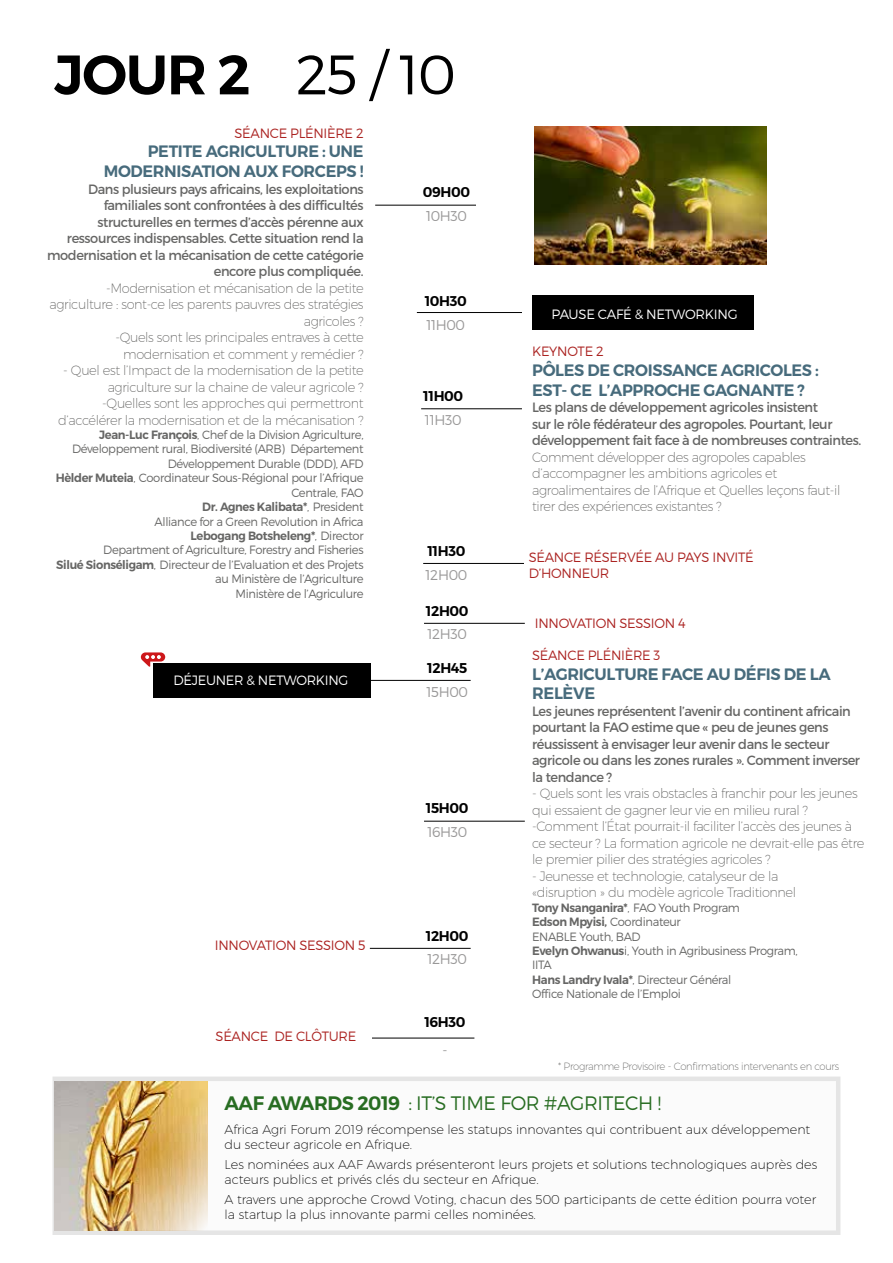
<style>
.page{position:relative;width:893px;height:1263px;background:#fff}
.page>*{position:absolute;margin:0;border:0;box-sizing:border-box;transform-origin:0 0}
.t1{font:600 55.5px "Montserrat";color:#000}
.t2{font:300 19.5px "Montserrat";letter-spacing:-.02em;color:#286d22}
.t3{font:600 16.5px/19.8px "Montserrat";letter-spacing:-.02em;color:#476b7c}
.t4{font:600 14.1px "Montserrat";letter-spacing:-.025em;color:#000}
.t5{font:300 14.1px "Montserrat";letter-spacing:-.025em;color:#999898}
.t6{font:200 13.5px/16.5px "Montserrat";letter-spacing:-.03em;color:#666665;scale:.96 1}
.t7{font:13.5px/16.5px "Montserrat";letter-spacing:-.03em;color:#666665;scale:.96 1}
.t8{font:300 13.5px/16.2px "Montserrat";letter-spacing:-.02em;color:#ab2321}
.t9{font:300 13.5px "Montserrat";letter-spacing:-.02em;color:#fff}
.t10{font:200 12.75px/15.3px "Montserrat";color:#000}
.t11{font:300 12px/14.4px "Montserrat";letter-spacing:-.03em;color:#666665;text-align:right;scale:.96 1}
.t12{font:200 10.5px "Montserrat";letter-spacing:-.03em;color:#666665;scale:.96 1}
.s1{font-weight:300}
.s2{font-weight:600}
.s3{font-weight:200;color:#000}
</style>
<div class="page">
<div style="left:533px;top:295px;width:221px;height:35px;background:#000"></div>
<div style="left:153px;top:663px;width:217px;height:34px;background:#000"></div>
<hr style="left:417px;top:312px;width:105px;height:1px;background:#000">
<hr style="left:375px;top:205px;width:101px;height:1px;background:#000">
<hr style="left:421px;top:408px;width:101px;height:1px;background:#000">
<hr style="left:424px;top:623px;width:101px;height:1px;background:#000">
<hr style="left:424px;top:821px;width:101px;height:1px;background:#000">
<hr style="left:370px;top:680px;width:101px;height:1px;background:#000">
<hr style="left:372px;top:1038px;width:102px;height:1px;background:#000">
<svg style="left:141px;top:652px;width:24px;height:15px"></svg>
<img style="left:535px;top:127px;width:232px;height:138px">
<hr style="left:370px;top:948px;width:101px;height:1px;background:#000">
<div style="left:52px;top:1076px;width:788px;height:159px;background:#fbfbfb;border:4px solid #e5e5e5"></div>
<img style="left:54px;top:1081px;width:154px;height:149px">
<hr style="left:423px;top:563px;width:101px;height:1px;background:#000">
<h1 class="t1" style="left:54px;top:40px;width:403px">JOUR 2 <span class="s1">25 / 10</span></h1>
<p class="t8" style="left:234px;top:124px;width:131px">SÉANCE PLÉNIÈRE 2</p>
<p class="t3" style="left:104px;top:142px;width:261px;text-align:right">PETITE AGRICULTURE : UNE<br>MODERNISATION AUX FORCEPS !</p>
<p class="t7" style="left:47px;top:181px;width:331px;text-align:right">Dans plusieurs pays africains, les exploitations familiales sont confrontées à des difficultés structurelles en termes d’accès pérenne aux ressources indispensables. Cette situation rend la modernisation et la mécanisation de cette catégorie encore plus compliquée.</p>
<p class="t6" style="left:49px;top:279px;width:329px;text-align:right">-Modernisation et mécanisation de la petite agriculture : sont-ce les parents pauvres des stratégies agricoles ?<br>-Quels sont les principales entraves à cette modernisation et comment y remédier ?</p>
<p class="t6" style="left:58px;top:362px;width:320px;text-align:right">- Quel est l’Impact de la modernisation de la petite agriculture sur la chaine de valeur agricole ? -Quelles sont les approches qui permettront d’accélérer la modernisation et de la mécanisation ?</p>
<p class="t11" style="left:56px;top:427px;width:322px"><span class="s2">Jean-Luc François</span><span class="s3">,</span> Chef de la Division Agriculture, Développement rural, Biodiversité (ARB) Département Développement Durable (DDD), AFD<br><span class="s2">Hèlder Muteia</span><span class="s3">,</span> Coordinateur Sous-Régional pour l’Afrique Centrale, FAO<br><span class="s2">Dr. Agnes Kalibata*</span><span class="s3">,</span> President<br>Alliance for a Green Revolution in Africa<br><span class="s2">Lebogang Botsheleng*</span><span class="s3">,</span> Director<br>Department of Agriculture, Forestry and Fisheries<br><span class="s2">Silué Sionséligam</span><span class="s3">,</span> Directeur de l’Evaluation et des Projets au Ministère de l’Agriculture<br>Ministère de l’Agriculure</p>
<p class="t4" style="left:423px;top:184px;width:49px">09H00</p>
<p class="t5" style="left:426px;top:208px;width:42px">10H30</p>
<p class="t4" style="left:425px;top:292px;width:44px">10H30</p>
<p class="t5" style="left:426px;top:316px;width:40px">11H00</p>
<p class="t4" style="left:423px;top:387px;width:42px">11H00</p>
<p class="t5" style="left:425px;top:411px;width:38px">11H30</p>
<p class="t4" style="left:427px;top:542px;width:40px">11H30</p>
<p class="t5" style="left:426px;top:566px;width:43px">12H00</p>
<p class="t4" style="left:426px;top:602px;width:44px">12H00</p>
<p class="t9" style="left:173px;top:672px;width:177px">DÉJEUNER &amp; NETWORKING</p>
<p class="t8" style="left:215px;top:937px;width:152px">INNOVATION SESSION 5</p>
<p class="t8" style="left:216px;top:1028px;width:142px">SÉANCE DE CLÔTURE</p>
<p class="t5" style="left:427px;top:626px;width:41px">12H30</p>
<p class="t4" style="left:427px;top:659px;width:42px">12H45</p>
<p class="t5" style="left:426px;top:683px;width:43px">15H00</p>
<p class="t4" style="left:426px;top:800px;width:44px">15H00</p>
<p class="t5" style="left:427px;top:824px;width:41px">16H30</p>
<p class="t4" style="left:426px;top:927px;width:44px">12H00</p>
<p class="t5" style="left:427px;top:951px;width:41px">12H30</p>
<p class="t4" style="left:424px;top:1013px;width:43px">16H30</p>
<p class="t5" style="left:442px;top:1042px;width:7px">-</p>
<p class="t9" style="left:552px;top:305px;width:188px">PAUSE CAFÉ &amp; NETWORKING</p>
<p class="t8" style="left:532px;top:343px;width:73px">KEYNOTE 2</p>
<p class="t3" style="left:532px;top:360px;width:288px">PÔLES DE CROISSANCE AGRICOLES :<br>EST- CE L’APPROCHE GAGNANTE ?</p>
<p class="t7" style="left:532px;top:399px;width:344px">Les plans de développement agricoles insistent<br>sur le rôle fédérateur des agropoles. Pourtant, leur développement fait face à de nombreuses contraintes.</p>
<p class="t6" style="left:532px;top:448px;width:323px">Comment développer des agropoles capables d’accompagner les ambitions agricoles et agroalimentaires de l’Afrique et Quelles leçons faut-il tirer des expériences existantes ?</p>
<p class="t8" style="left:529px;top:548px;width:226px">SÉANCE RÉSERVÉE AU PAYS INVITÉ<br>D’HONNEUR</p>
<p class="t8" style="left:535px;top:615px;width:152px">INNOVATION SESSION 4</p>
<p class="t8" style="left:532px;top:647px;width:130px">SÉANCE PLÉNIÈRE 3</p>
<p class="t3" style="left:532px;top:664px;width:300px">L’AGRICULTURE FACE AU DÉFIS DE LA<br>RELÈVE</p>
<p class="t7" style="left:532px;top:703px;width:343px">Les jeunes représentent l’avenir du continent africain pourtant la FAO estime que « peu de jeunes gens réussissent à envisager leur avenir dans le secteur agricole ou dans les zones rurales ». Comment inverser la tendance ?</p>
<p class="t6" style="left:532px;top:785px;width:348px">- Quels sont les vrais obstacles à franchir pour les jeunes qui essaient de gagner leur vie en milieu rural ? -Comment l’État pourrait-il faciliter l’accès des jeunes à ce secteur ? La formation agricole ne devrait-elle pas être le premier pilier des stratégies agricoles ?</p>
<p class="t6" style="left:532px;top:867px;width:277px">- Jeunesse et technologie, catalyseur de la «disruption » du modèle agricole Traditionnel</p>
<p class="t11" style="left:532px;top:900px;width:278px;text-align:left"><span class="s2">Tony Nsanganira*</span><span class="s3">,</span> FAO Youth Program<br><span class="s2">Edson Mpyisi,</span> Coordinateur<br>ENABLE Youth, BAD<br><span class="s2">Evelyn Ohwanus</span><span class="s3">i,</span> Youth in Agribusiness Program,<br>IITA<br><span class="s2">Hans Landry Ivala*</span><span class="s3">,</span> Directeur Général<br>Office Nationale de l’Emploi</p>
<p class="t12" style="left:558px;top:1060px;width:294px">* Programme Provisoire - Confirmations intervenants en cours</p>
<h2 class="t2" style="left:225px;top:1091px;width:438px"><span class="s2">AAF AWARDS 2019</span> : IT’S TIME FOR #AGRITECH !</h2>
<p class="t10" style="left:224px;top:1121px;width:587px">Africa Agri Forum 2019 récompense les statups innovantes qui contribuent aux développement du secteur agricole en Afrique.</p>
<p class="t10" style="left:224px;top:1156px;width:594px">Les nominées aux AAF Awards présenteront leurs projets et solutions technologiques auprès des acteurs publics et privés clés du secteur en Afrique.</p>
<p class="t10" style="left:224px;top:1191px;width:593px">A travers une approche Crowd Voting, chacun des 500 participants de cette édition pourra voter la startup la plus innovante parmi celles nominées.</p>
</div>
